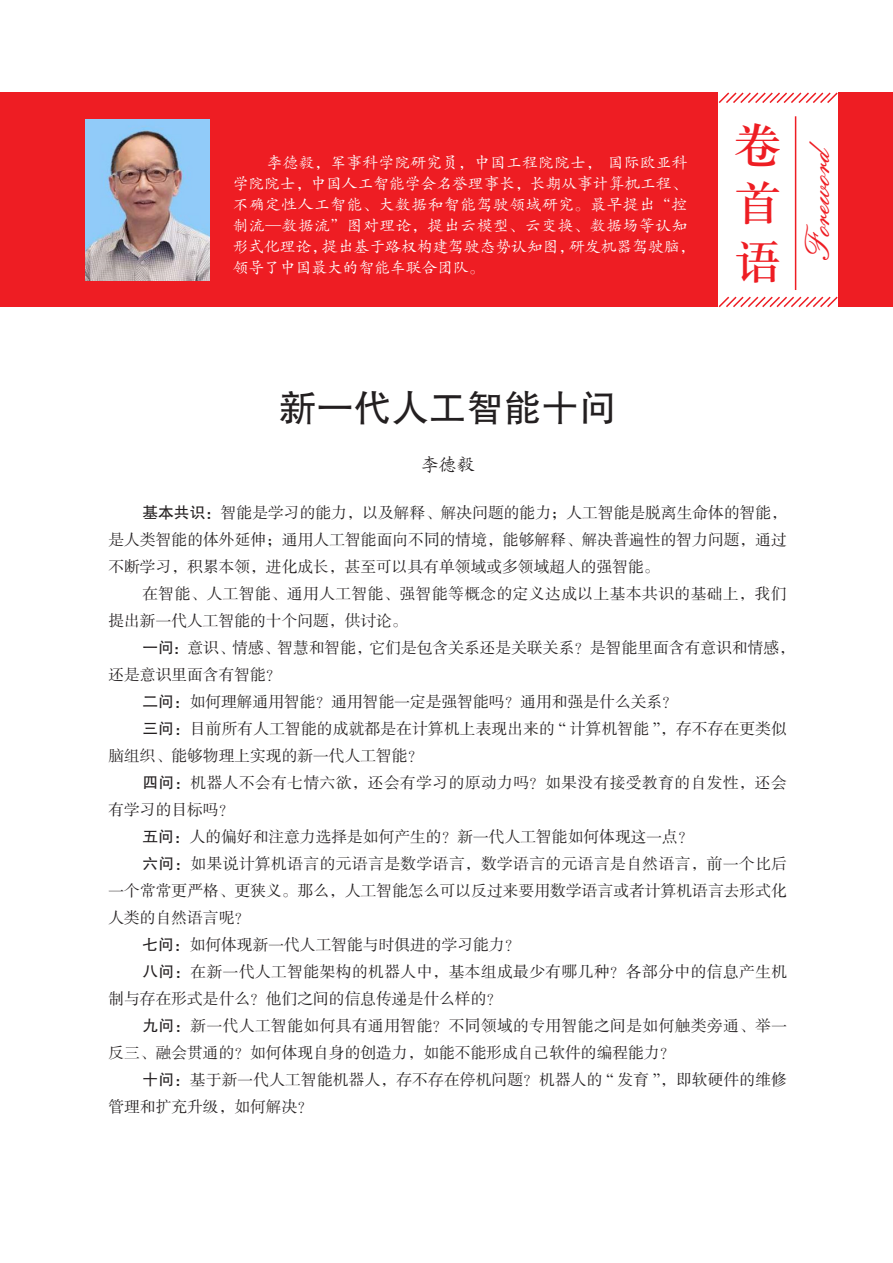
<style>
.page{position:relative;width:893px;height:1263px;background:#fff}
.page>*{position:absolute;margin:0;border:0;box-sizing:border-box;transform-origin:0 0}
.t1{font:48.45px/58.2px "H Ya 3 gj";color:#ee1d23;text-align:justify}
.t2{font:37.5px "FZHTK GBK1 0";color:#231f20}
.t3{font:33px "Embassy BT";color:#ee1d23}
.t4{font:18px "Kai Ti GB2312";color:#231f20}
.t5{font:15.75px/27px "FZSSK GBK1 0";color:#231f20}
.t6{font:15.75px/27px "FZSSK GBK1 0";letter-spacing:.025em;color:#231f20}
.t7{font:15.75px/21px "FZKTK GBK1 0";color:#fff}
.s1{font-family:"FZHTK GBK1 0"}
.s2{font-family:"Times New Roman"}
</style>
<div class="page">
<div style="left:0;top:92px;width:893px;height:215px;background:#ee1d23"></div>
<img style="left:85px;top:119px;width:125px;height:162px">
<div style="left:719px;top:88px;width:119px;height:224px;background:#fff"></div>
<hr style="left:795px;top:116px;width:1px;height:174px;background:#ee1d23">
<svg style="left:718px;top:92px;width:120px;height:13px"></svg>
<svg style="left:718px;top:295px;width:120px;height:13px"></svg>
<p class="t7" style="left:233px;top:152px;width:464px;text-indent:34px">李德毅，军事科学院研究员，中国工程院院士， 国际欧亚科学院院士，中国人工智能学会名誉理事长，长期从事计算机工程、不确定性人工智能、大数据和智能驾驶领域研究。最早提出“控制流—数据流”图对理论，提出云模型、云变换、数据场等认知形式化理论，提出基于路权构建驾驶态势认知图，研发机器驾驶脑，领导了中国最大的智能车联合团队。</p>
<p class="t1" style="left:734px;top:116px;width:48px">卷首语</p>
<p class="t3" style="left:797px;top:262px;width:122px;rotate:-90deg">Foreword</p>
<p class="t2" style="left:279px;top:388px;width:339px">新一代人工智能十问</p>
<p class="t4" style="left:421px;top:456px;width:55px">李德毅</p>
<p class="t5" style="left:108px;top:500px;width:680px;text-align:justify;text-indent:34px"><span class="s1">基本共识：</span>智能是学习的能力，以及解释、解决问题的能力；人工智能是脱离生命体的智能，是人类智能的体外延伸；通用人工智能面向不同的情境，能够解释、解决普遍性的智力问题，通过不断学习，积累本领，进化成长，甚至可以具有单领域或多领域超人的强智能。</p>
<p class="t6" style="left:108px;top:581px;width:680px;text-indent:34px">在智能、人工智能、通用人工智能、强智能等概念的定义达成以上基本共识的基础上，我们提出新一代人工智能的十个问题，供讨论。</p>
<p class="t5" style="left:108px;top:635px;width:688px;text-indent:34px"><span class="s1">一问：</span>意识、情感、智慧和智能，它们是包含关系还是关联关系？是智能里面含有意识和情感，还是意识里面含有智能？</p>
<p class="t5" style="left:142px;top:689px;width:537px"><span class="s1">二问：</span>如何理解通用智能？通用智能一定是强智能吗？通用和强是什么关系？</p>
<p class="t5" style="left:108px;top:716px;width:680px;text-indent:34px"><span class="s1">三问：</span>目前所有人工智能的成就都是在计算机上表现出来的 <span class="s2">“</span> 计算机智能 <span class="s2">”</span>，存不存在更类似脑组织、能够物理上实现的新一代人工智能？</p>
<p class="t6" style="left:108px;top:770px;width:680px;text-indent:34px"><span class="s1">四问：</span>机器人不会有七情六欲，还会有学习的原动力吗？如果没有接受教育的自发性，还会有学习的目标吗？</p>
<p class="t5" style="left:142px;top:824px;width:553px"><span class="s1">五问：</span>人的偏好和注意力选择是如何产生的？新一代人工智能如何体现这一点？</p>
<p class="t5" style="left:108px;top:851px;width:680px;text-align:justify;text-indent:34px"><span class="s1">六问：</span>如果说计算机语言的元语言是数学语言，数学语言的元语言是自然语言，前一个比后一个常常更严格、更狭义。那么，人工智能怎么可以反过来要用数学语言或者计算机语言去形式化人类的自然语言呢？</p>
<p class="t5" style="left:142px;top:932px;width:379px"><span class="s1">七问：</span>如何体现新一代人工智能与时俱进的学习能力？</p>
<p class="t6" style="left:108px;top:959px;width:680px;text-indent:34px"><span class="s1">八问：</span>在新一代人工智能架构的机器人中，基本组成最少有哪几种？各部分中的信息产生机制与存在形式是什么？他们之间的信息传递是什么样的？</p>
<p class="t6" style="left:108px;top:1013px;width:680px;text-indent:34px"><span class="s1">九问：</span>新一代人工智能如何具有通用智能？不同领域的专用智能之间是如何触类旁通、举一反三、融会贯通的？如何体现自身的创造力，如能不能形成自己软件的编程能力？</p>
<p class="t5" style="left:108px;top:1067px;width:680px;text-indent:34px"><span class="s1">十问：</span>基于新一代人工智能机器人，存不存在停机问题？机器人的 <span class="s2">“</span> 发育 <span class="s2">”</span>，即软硬件的维修管理和扩充升级，如何解决？</p>
</div>
